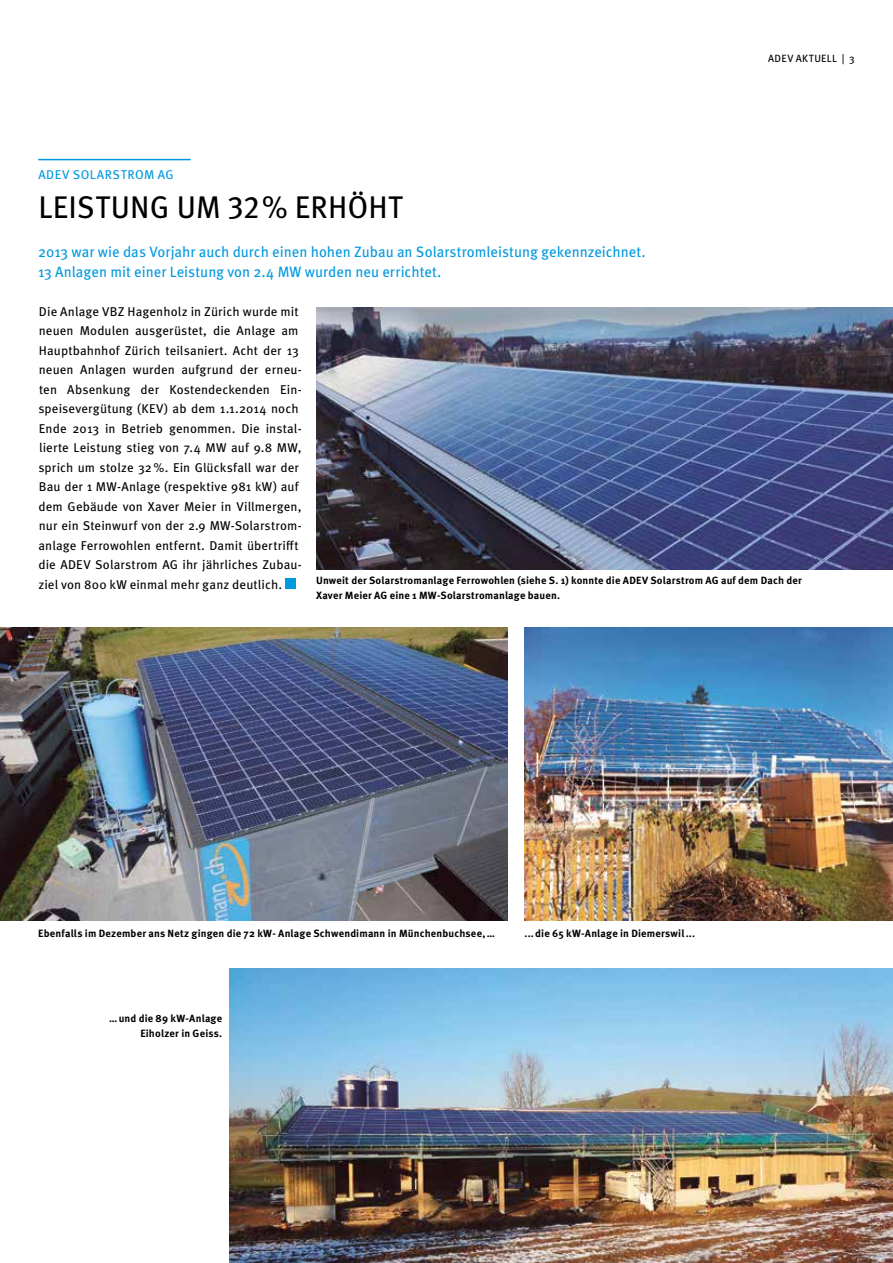
<style>
.page{position:relative;width:893px;height:1263px;background:#fff}
.page>*{position:absolute;margin:0;border:0;box-sizing:border-box;transform-origin:0 0}
.t1{font:31.35px "Meta Pro";letter-spacing:.005em;color:#000}
.t2{font:15px/19.5px "Meta Pro";color:#0099e0}
.t3{font:12.75px/19.5px "Meta Pro";letter-spacing:.01em;color:#000}
.t4{font:12.75px "Meta Pro";letter-spacing:.045em;color:#0099e0}
.t5{font:700 10.5px/15px "Meta Pro";letter-spacing:.015em;color:#000}
.t6{font:10.5px "Meta Pro";letter-spacing:.035em;color:#000}
</style>
<div class="page">
<div style="left:285px;top:578px;width:10px;height:11px;background:#0099e0"></div>
<hr style="left:38px;top:159px;width:153px;height:1px;background:#0099e0">
<img style="left:316px;top:308px;width:577px;height:261px">
<img style="left:0;top:628px;width:507px;height:292px">
<img style="left:230px;top:968px;width:663px;height:295px">
<img style="left:524px;top:628px;width:369px;height:292px">
<p class="t4" style="left:38px;top:167px;width:137px">ADEV SOLARSTROM AG</p>
<h1 class="t1" style="left:38px;top:188px;width:365px">LEISTUNG UM 32% ERHÖHT</h1>
<p class="t2" style="left:38px;top:242px;width:609px">2013 war wie das Vorjahr auch durch einen hohen Zubau an Solarstromleistung gekennzeichnet.<br>13 Anlagen mit einer Leistung von 2.4 MW wurden neu errichtet.</p>
<p class="t6" style="left:768px;top:52px;width:88px">ADEV AKTUELL | 3</p>
<p class="t3" style="left:38px;top:301px;width:265px">Die Anlage VBZ Hagenholz in Zürich wurde mit neuen Modulen ausgerüstet, die Anlage am Hauptbahnhof Zürich teilsaniert. Acht der 13 neuen Anlagen wurden aufgrund der erneu&shy;ten Absenkung der Kostendeckenden Ein&shy;speisevergütung (KEV) ab dem 1.1.2014 noch Ende 2013 in Betrieb genommen. Die instal&shy;lierte Leistung stieg von 7.4 MW auf 9.8 MW, sprich um stolze 32%. Ein Glücksfall war der Bau der 1 MW-Anlage (respektive 981 kW) auf dem Gebäude von Xaver Meier in Villmergen, nur ein Steinwurf von der 2.9 MW-Solarstrom&shy;anlage Ferrowohlen entfernt. Damit übertrifft die ADEV Solarstrom AG ihr jährliches Zubau&shy;ziel von 800 kW einmal mehr ganz deutlich.</p>
<p class="t5" style="left:316px;top:573px;width:487px">Unweit der Solarstromanlage Ferrowohlen (siehe S. 1) konnte die ADEV Solarstrom AG auf dem Dach der<br>Xaver Meier AG eine 1 MW-Solarstromanlage bauen.</p>
<p class="t5" style="left:38px;top:926px;width:458px">Ebenfalls im Dezember ans Netz gingen die 72 kW- Anlage Schwendimann in Münchenbuchsee,…</p>
<p class="t5" style="left:524px;top:926px;width:172px">...die 65 kW-Anlage in Diemerswil...</p>
<p class="t5" style="left:109px;top:1011px;width:115px;text-align:right">…und die 89 kW-Anlage<br>Eiholzer in Geiss.</p>
</div>
